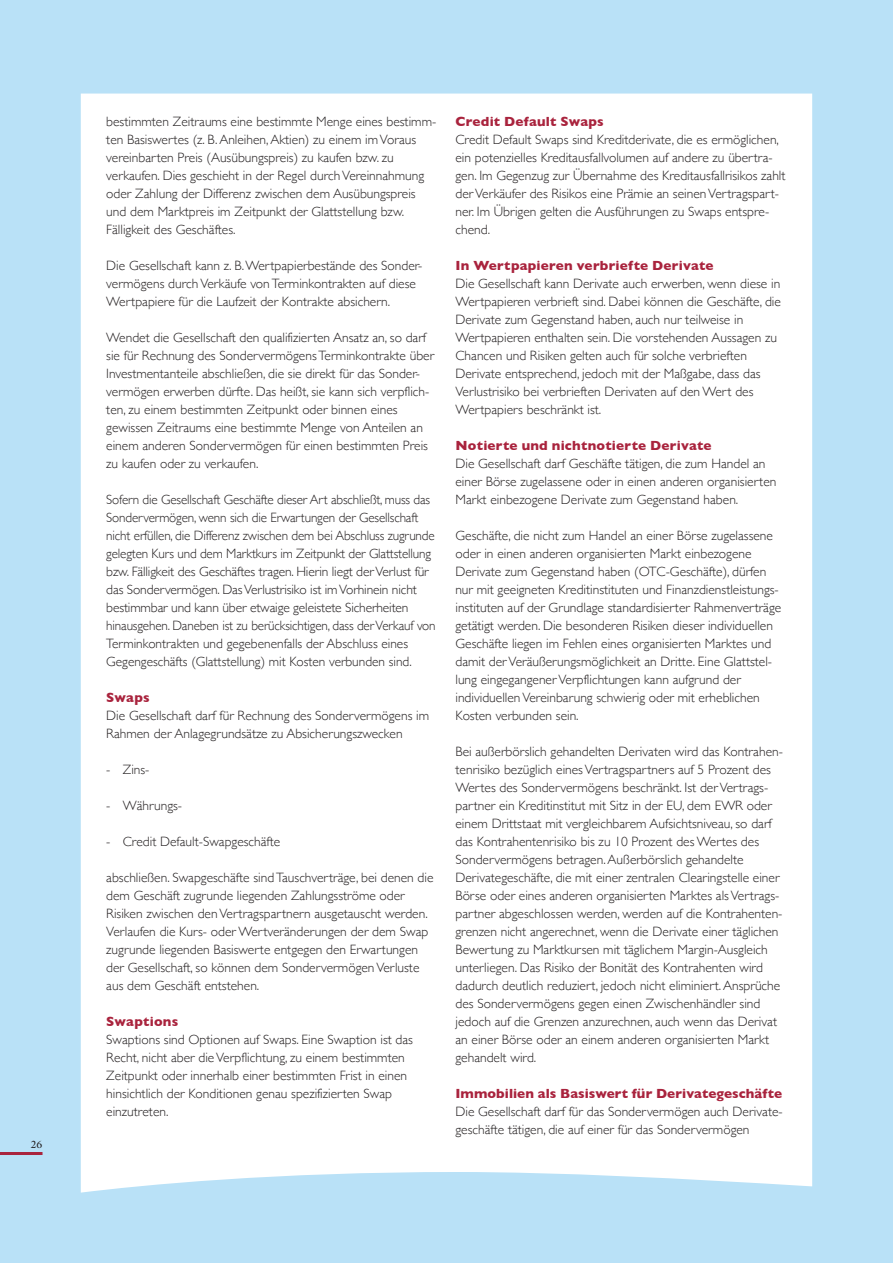
<style>
.page{position:relative;width:893px;height:1263px;background:#b9e1f7}
.page>*{position:absolute;margin:0;border:0;box-sizing:border-box;transform-origin:0 0}
.t1{font:300 13.5px/18px "Gill Sans";color:#231f20}
.t2{font:700 13.5px "Gill Sans";letter-spacing:.015em;color:#a9233d}
.t3{font:10.5px "Galliard";color:#231f20}
</style>
<div class="page">
<div style="left:81px;top:94px;width:731px;height:1098px;background:#fff"></div>
<hr style="left:0;top:1152px;width:43px;height:3px;background:#a9233d">
<p class="t3" style="left:31px;top:1138px;width:13px">26</p>
<p class="t1" style="left:106px;top:112px;width:331px">bestimmten Zeitraums eine bestimmte Menge eines bestimm&shy;ten Basiswertes (z. B. Anleihen, Aktien) zu einem im Voraus vereinbarten Preis (Ausübungspreis) zu kaufen bzw. zu verkaufen. Dies geschieht in der Regel durch Vereinnahmung oder Zahlung der Differenz zwischen dem Ausübungspreis und dem Marktpreis im Zeitpunkt der Glattstellung bzw.<br>Fälligkeit des Geschäftes.</p>
<p class="t1" style="left:106px;top:256px;width:318px">Die Gesellschaft kann z. B. Wertpapierbestände des Sonder&shy;vermögens durch Verkäufe von Terminkontrakten auf diese<br>Wertpapiere für die Laufzeit der Kontrakte absichern.</p>
<p class="t1" style="left:106px;top:328px;width:329px">Wendet die Gesellschaft den qualifizierten Ansatz an, so darf sie für Rechnung des Sondervermögens Terminkontrakte über Investmentanteile abschließen, die sie direkt für das Sonder&shy;vermögen erwerben dürfte. Das heißt, sie kann sich verpflich&shy;ten, zu einem bestimmten Zeitpunkt oder binnen eines gewissen Zeitraums eine bestimmte Menge von Anteilen an einem anderen Sondervermögen für einen bestimmten Preis zu kaufen oder zu verkaufen.</p>
<p class="t1" style="left:106px;top:490px;width:331px">Sofern die Gesellschaft Geschäfte dieser Art abschließt, muss das Sondervermögen, wenn sich die Erwartungen der Gesellschaft nicht erfüllen, die Differenz zwischen dem bei Abschluss zugrunde gelegten Kurs und dem Marktkurs im Zeitpunkt der Glattstellung bzw. Fälligkeit des Geschäftes tragen. Hierin liegt der Verlust für das Sondervermögen. Das Verlustrisiko ist im Vorhinein nicht bestimmbar und kann über etwaige geleistete Sicherheiten hinausgehen. Daneben ist zu berücksichtigen, dass der Verkauf von Terminkontrakten und gegebenenfalls der Abschluss eines Gegengeschäfts (Glattstellung) mit Kosten verbunden sind.</p>
<p class="t2" style="left:106px;top:687px;width:45px">Swaps</p>
<p class="t1" style="left:106px;top:706px;width:324px">Die Gesellschaft darf für Rechnung des Sondervermögens im<br>Rahmen der Anlagegrundsätze zu Absicherungszwecken</p>
<p class="t1" style="left:106px;top:760px;width:45px">- Zins-</p>
<p class="t1" style="left:106px;top:796px;width:77px">- Währungs-</p>
<p class="t1" style="left:106px;top:832px;width:176px">- Credit Default-Swapgeschäfte</p>
<p class="t1" style="left:106px;top:868px;width:329px">abschließen. Swapgeschäfte sind Tauschverträge, bei denen die dem Geschäft zugrunde liegenden Zahlungsströme oder Risiken zwischen den Vertragspartnern ausgetauscht werden.<br>Verlaufen die Kurs- oder Wertveränderungen der dem Swap zugrunde liegenden Basiswerte entgegen den Erwartungen der Gesellschaft, so können dem Sondervermögen Verluste aus dem Geschäft entstehen.</p>
<p class="t2" style="left:106px;top:1011px;width:73px">Swaptions</p>
<p class="t1" style="left:106px;top:1030px;width:308px">Swaptions sind Optionen auf Swaps. Eine Swaption ist das Recht, nicht aber die Verpflichtung, zu einem bestimmten Zeitpunkt oder innerhalb einer bestimmten Frist in einen hinsichtlich der Konditionen genau spezifizierten Swap einzutreten.</p>
<p class="t2" style="left:455px;top:111px;width:150px">Credit Default Swaps</p>
<p class="t1" style="left:455px;top:130px;width:332px">Credit Default Swaps sind Kreditderivate, die es ermöglichen, ein potenzielles Kreditausfallvolumen auf andere zu übertra&shy;gen. Im Gegenzug zur Übernahme des Kreditausfallrisikos zahlt der Verkäufer des Risikos eine Prämie an seinen Vertragspart&shy;ner. Im Übrigen gelten die Ausführungen zu Swaps entspre&shy;chend.</p>
<p class="t2" style="left:455px;top:255px;width:260px">In Wertpapieren verbriefte Derivate</p>
<p class="t1" style="left:455px;top:274px;width:327px">Die Gesellschaft kann Derivate auch erwerben, wenn diese in Wertpapieren verbrieft sind. Dabei können die Geschäfte, die Derivate zum Gegenstand haben, auch nur teilweise in Wertpapieren enthalten sein. Die vorstehenden Aussagen zu Chancen und Risiken gelten auch für solche verbrieften Derivate entsprechend, jedoch mit der Maßgabe, dass das Verlustrisiko bei verbrieften Derivaten auf den Wert des Wertpapiers beschränkt ist.</p>
<p class="t2" style="left:455px;top:435px;width:258px">Notierte und nichtnotierte Derivate</p>
<p class="t1" style="left:455px;top:454px;width:322px">Die Gesellschaft darf Geschäfte tätigen, die zum Handel an einer Börse zugelassene oder in einen anderen organisierten<br>Markt einbezogene Derivate zum Gegenstand haben.</p>
<p class="t1" style="left:455px;top:526px;width:327px">Geschäfte, die nicht zum Handel an einer Börse zugelassene oder in einen anderen organisierten Markt einbezogene Derivate zum Gegenstand haben (OTC-Geschäfte), dürfen nur mit geeigneten Kreditinstituten und Finanzdienstleistungs&shy;instituten auf der Grundlage standardisierter Rahmenverträge getätigt werden. Die besonderen Risiken dieser individuellen Geschäfte liegen im Fehlen eines organisierten Marktes und damit der Veräußerungsmöglichkeit an Dritte. Eine Glattstel&shy;lung eingegangener Verpflichtungen kann aufgrund der individuellen Vereinbarung schwierig oder mit erheblichen Kosten verbunden sein.</p>
<p class="t1" style="left:455px;top:742px;width:329px">Bei außerbörslich gehandelten Derivaten wird das Kontrahen&shy;tenrisiko bezüglich eines Vertragspartners auf 5 Prozent des Wertes des Sondervermögens beschränkt. Ist der Vertrags&shy;partner ein Kreditinstitut mit Sitz in der EU, dem EWR oder einem Drittstaat mit vergleichbarem Aufsichtsniveau, so darf das Kontrahentenrisiko bis zu 10 Prozent des Wertes des Sondervermögens betragen. Außerbörslich gehandelte Derivategeschäfte, die mit einer zentralen Clearingstelle einer Börse oder eines anderen organisierten Marktes als Vertrags&shy;partner abgeschlossen werden, werden auf die Kontrahenten&shy;grenzen nicht angerechnet, wenn die Derivate einer täglichen Bewertung zu Marktkursen mit täglichem Margin-Ausgleich unterliegen. Das Risiko der Bonität des Kontrahenten wird dadurch deutlich reduziert, jedoch nicht eliminiert. Ansprüche des Sondervermögens gegen einen Zwischenhändler sind jedoch auf die Grenzen anzurechnen, auch wenn das Derivat an einer Börse oder an einem anderen organisierten Markt gehandelt wird.</p>
<p class="t2" style="left:455px;top:1083px;width:328px">Immobilien als Basiswert für Derivategeschäfte</p>
<p class="t1" style="left:455px;top:1102px;width:329px">Die Gesellschaft darf für das Sondervermögen auch Derivate&shy;geschäfte tätigen, die auf einer für das Sondervermögen</p>
</div>
